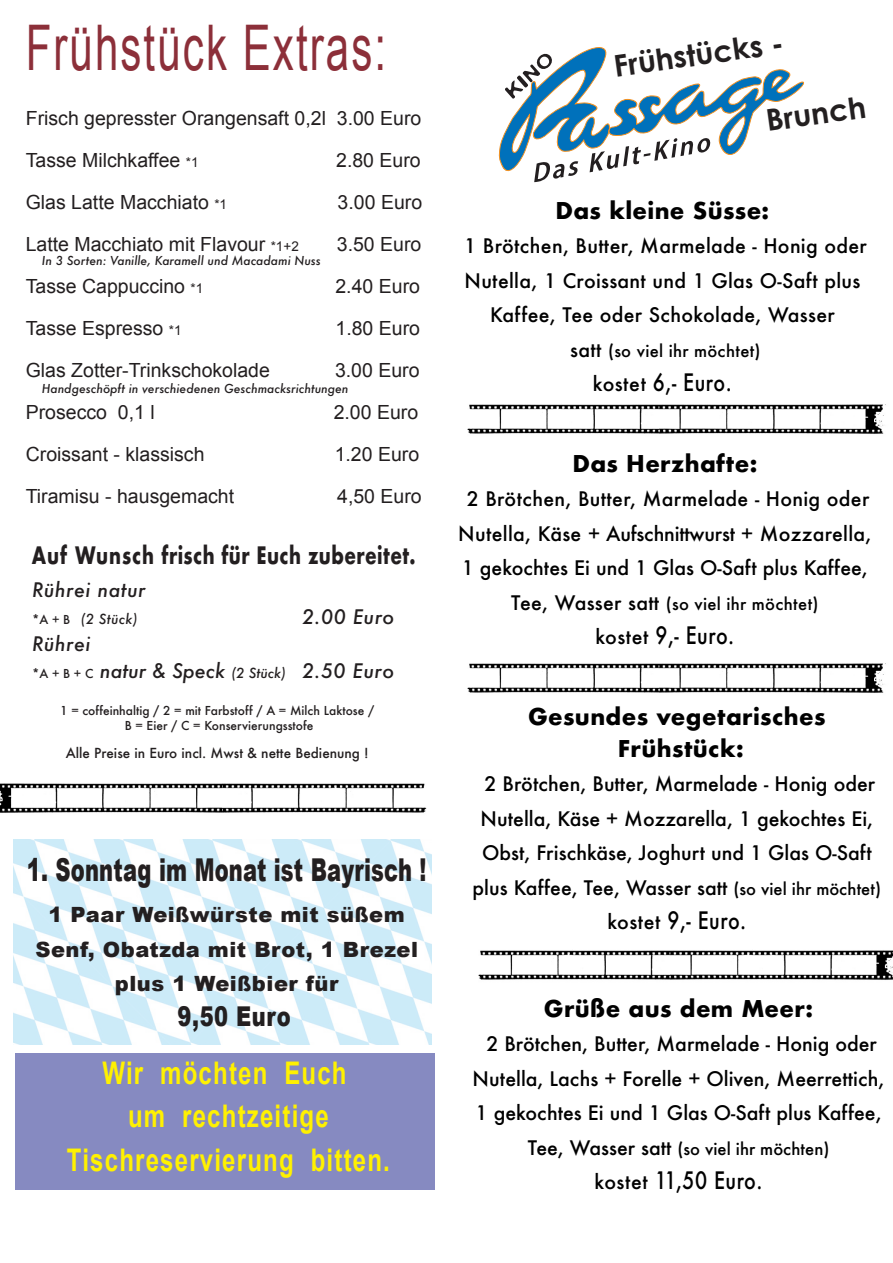
<style>
.page{position:relative;width:893px;height:1263px;background:#fff}
.page>*{position:absolute;margin:0;border:0;box-sizing:border-box;transform-origin:0 0}
.t1{font:63px "Arial";letter-spacing:.05em;color:#8c2f39;scale:.67 1}
.t2{font:900 31.5px "Arial";letter-spacing:.01em;color:#231f20;scale:.67 1}
.t3{font:700 31.2px/43.5px "Arial";letter-spacing:.05em;color:#fff101;text-align:center;scale:.77 1}
.t4{font:700 30px "Century Gothic";color:#231f20}
.t5{font:900 27.3px "Arial";letter-spacing:.025em;color:#231f20;scale:.77 1}
.t6{font:500 23.4px "Futura";letter-spacing:.025em;color:#000;scale:.83 1}
.t7{font:700 23.4px "Futura";letter-spacing:.02em;color:#231f20;scale:.77 1}
.t8{font:700 22.5px/31.5px "Futura";letter-spacing:.015em;color:#000;text-align:center}
.t9{font:900 21px/34.5px "Arial";letter-spacing:.025em;color:#231f20;text-align:center}
.t10{font:500 19.5px/34.5px "Futura";color:#000;text-align:center}
.t11{font:19.5px/42px "Arial";color:#231f20}
.t12{font:italic 500 19.5px/27px "Futura";letter-spacing:.025em;color:#231f20}
.t13{font:500 16.5px "Futura";letter-spacing:.015em;color:#000}
.t14{font:500 13.5px "Futura";color:#231f20}
.t15{font:italic 500 13.5px "Futura";letter-spacing:.03em;color:#231f20}
.t16{font:italic 500 12px "Futura";color:#231f20}
.t17{font:500 12px/15px "Futura";color:#231f20;text-align:center}
.s1{font-size:13.5px}
.s2{font-style:normal;font-size:12px}
.s3{font-size:19.5px}
.s4{font-size:16.5px}
</style>
<div class="page">
<svg style="left:498px;top:47px;width:306px;height:135px"></svg>
<div style="left:15px;top:1053px;width:419px;height:137px;background:#868ac1"></div>
<img style="left:0;top:783px;width:223px;height:30px">
<img style="left:14px;top:840px;width:418px;height:204px">
<img style="left:223px;top:783px;width:204px;height:30px">
<img style="left:467px;top:404px;width:193px;height:30px">
<img style="left:660px;top:404px;width:226px;height:30px">
<img style="left:467px;top:663px;width:193px;height:30px">
<img style="left:660px;top:663px;width:226px;height:30px">
<img style="left:478px;top:950px;width:193px;height:30px">
<img style="left:671px;top:950px;width:222px;height:30px">
<h1 class="t1" style="left:26px;top:13px;width:539px">Frühstück Extras:</h1>
<p class="t11" style="left:26px;top:97px;width:397px">Frisch gepresster Orangensaft 0,2l 3.00 Euro<br>Tasse Milchkaffee <span class="s1">*1</span></p>
<p class="t11" style="left:336px;top:139px;width:86px">2.80 Euro</p>
<p class="t11" style="left:26px;top:181px;width:203px">Glas Latte Macchiato <span class="s1">*1</span></p>
<p class="t11" style="left:338px;top:181px;width:86px">3.00 Euro</p>
<p class="t11" style="left:26px;top:223px;width:275px">Latte Macchiato mit Flavour <span class="s1">*1+2</span></p>
<p class="t11" style="left:337px;top:223px;width:86px">3.50 Euro</p>
<p class="t11" style="left:26px;top:265px;width:179px">Tasse Cappuccino <span class="s1">*1</span></p>
<p class="t11" style="left:335px;top:265px;width:86px">2.40 Euro</p>
<p class="t11" style="left:26px;top:307px;width:157px">Tasse Espresso <span class="s1">*1</span></p>
<p class="t11" style="left:335px;top:307px;width:86px">1.80 Euro</p>
<p class="t11" style="left:26px;top:349px;width:246px">Glas Zotter-Trinkschokolade</p>
<p class="t11" style="left:335px;top:349px;width:86px">3.00 Euro</p>
<p class="t11" style="left:26px;top:391px;width:130px">Prosecco 0,1 l</p>
<p class="t11" style="left:334px;top:391px;width:86px">2.00 Euro</p>
<p class="t11" style="left:26px;top:433px;width:180px">Croissant - klassisch</p>
<p class="t11" style="left:335px;top:433px;width:86px">1.20 Euro</p>
<p class="t11" style="left:26px;top:475px;width:210px">Tiramisu - hausgemacht</p>
<p class="t11" style="left:337px;top:475px;width:86px">4,50 Euro</p>
<p class="t16" style="left:42px;top:253px;width:280px">In 3 Sorten: Vanille, Karamell und Macadami Nuss</p>
<p class="t16" style="left:42px;top:380px;width:308px">Handgeschöpft in verschiedenen Geschmacksrichtungen</p>
<p class="t7" style="left:32px;top:540px;width:500px">Auf Wunsch frisch für Euch zubereitet.</p>
<p class="t12" style="left:32px;top:576px;width:115px">Rührei natur</p>
<p class="t15" style="left:32px;top:610px;width:107px"><span class="s2">*A + B</span> (2 Stück)</p>
<p class="t12" style="left:302px;top:603px;width:94px">2.00 Euro</p>
<p class="t12" style="left:32px;top:630px;width:364px">Rührei<br><span class="s2">*A + B + C</span> natur &amp; Speck <span class="s1">(2 Stück)</span> 2.50 Euro</p>
<p class="t17" style="left:60px;top:703px;width:316px">1 = coffeinhaltig / 2 = mit Farbstoff / A = Milch Laktose /<br>B = Eier / C = Konservierungsstofe</p>
<p class="t14" style="left:66px;top:744px;width:304px">Alle Preise in Euro incl. Mwst &amp; nette Bedienung !</p>
<h2 class="t2" style="left:27px;top:846px;width:598px">1. Sonntag im Monat ist Bayrisch !</h2>
<p class="t9" style="left:35px;top:897px;width:384px">1 Paar Weißwürste mit süßem<br>Senf, Obatzda mit Brot, 1 Brezel plus 1 Weißbier für</p>
<h3 class="t5" style="left:178px;top:996px;width:148px">9,50 Euro</h3>
<h3 class="t3" style="left:67px;top:1051px;width:421px">Wir möchten Euch<br>um rechtzeitige<br>Tischreservierung bitten.</h3>
<h3 class="t4" style="left:611px;top:47px;width:173px;rotate:-8deg">Frühstücks -</h3>
<h3 class="t4" style="left:764px;top:101px;width:102px;rotate:-8deg">Brunch</h3>
<p class="t8" style="left:555px;top:194px;width:215px">Das kleine Süsse:</p>
<p class="t10" style="left:464px;top:228px;width:404px">1 Brötchen, Butter, Marmelade - Honig oder<br>Nutella, 1 Croissant und 1 Glas O-Saft plus<br>Kaffee, Tee oder Schokolade, Wasser</p>
<p class="t13" style="left:570px;top:340px;width:192px"><span class="s3">satt</span> (so viel ihr möchtet)</p>
<p class="t6" style="left:593px;top:367px;width:169px"><span class="s3">kostet</span> 6,- Euro.</p>
<p class="t8" style="left:572px;top:447px;width:187px">Das Herzhafte:</p>
<p class="t10" style="left:458px;top:481px;width:415px">2 Brötchen, Butter, Marmelade - Honig oder<br>Nutella, Käse + Aufschnittwurst + Mozzarella,<br>1 gekochtes Ei und 1 Glas O-Saft plus Kaffee,</p>
<p class="t13" style="left:511px;top:593px;width:309px"><span class="s3">Tee, Wasser satt</span> (so viel ihr möchtet)</p>
<p class="t6" style="left:595px;top:620px;width:169px"><span class="s3">kostet</span> 9,- Euro.</p>
<p class="t8" style="left:528px;top:701px;width:299px">Gesundes vegetarisches<br>Frühstück:</p>
<p class="t10" style="left:473px;top:766px;width:410px">2 Brötchen, Butter, Marmelade - Honig oder Nutella, Käse + Mozzarella, 1 gekochtes Ei, Obst, Frischkäse, Joghurt und 1 Glas O-Saft plus Kaffee, Tee, Wasser satt <span class="s4">(so viel ihr möchtet)</span></p>
<p class="t6" style="left:607px;top:905px;width:169px"><span class="s3">kostet</span> 9,- Euro.</p>
<p class="t8" style="left:544px;top:992px;width:271px">Grüße aus dem Meer:</p>
<p class="t10" style="left:473px;top:1026px;width:413px">2 Brötchen, Butter, Marmelade - Honig oder<br>Nutella, Lachs + Forelle + Oliven, Meerrettich,<br>1 gekochtes Ei und 1 Glas O-Saft plus Kaffee,</p>
<p class="t13" style="left:528px;top:1137px;width:303px"><span class="s3">Tee, Wasser satt</span> (so viel ihr möchten)</p>
<p class="t6" style="left:595px;top:1165px;width:204px"><span class="s3">kostet</span> 11,50 Euro.</p>
</div>
